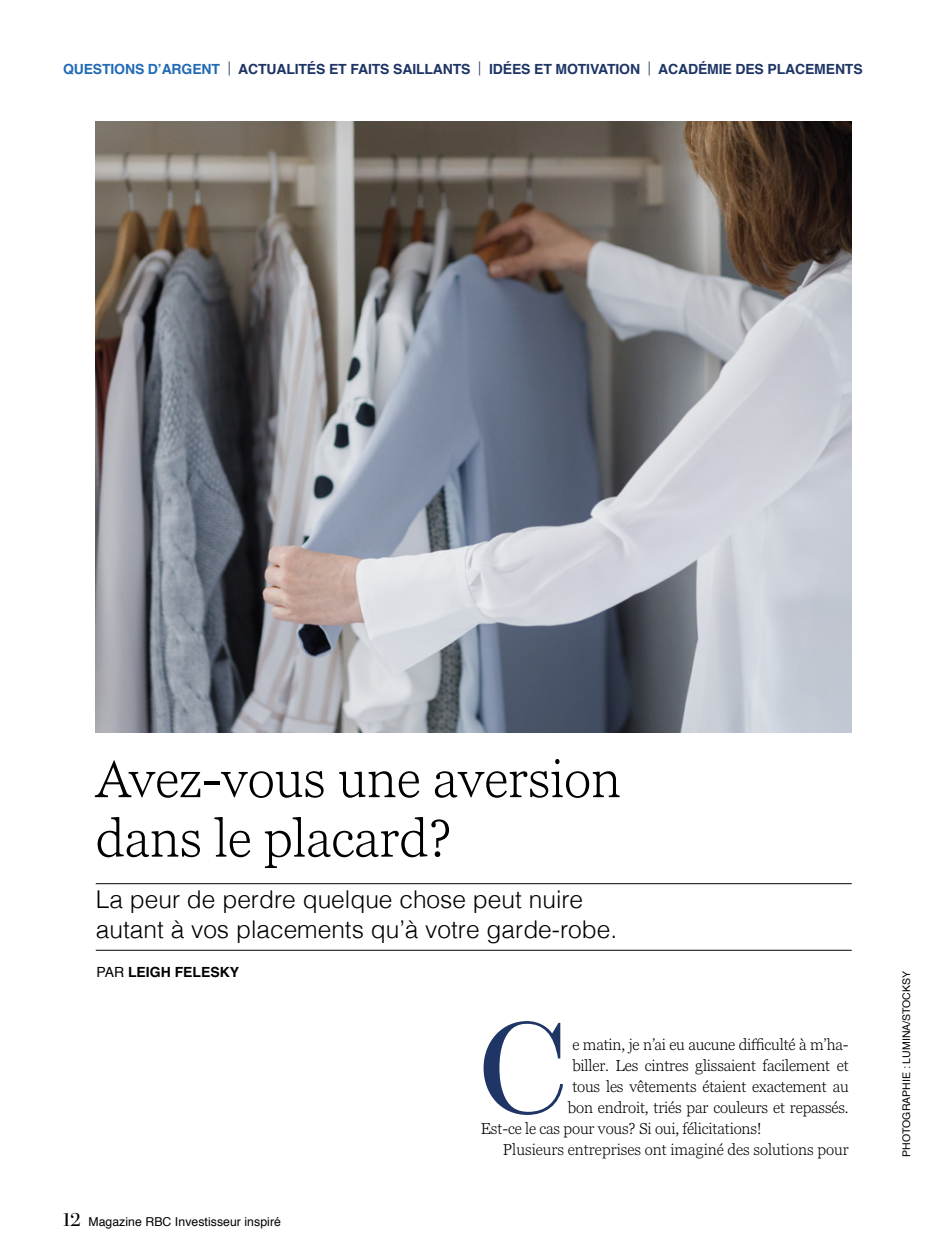
<style>
.page{position:relative;width:945px;height:1260px;background:#fff}
.page>*{position:absolute;margin:0;border:0;box-sizing:border-box;transform-origin:0 0}
.t1{font:130.38px "Brunel Deck";color:#1e3565}
.t2{font:300 52.5px/59.5px "Georgia Pro";color:#000}
.t3{font:300 24.5px/29.8px "Helvetica";color:#000}
.t4{font:300 15.75px "Georgia Pro";letter-spacing:-.01em;color:#000}
.t5{font:700 14px "Helvetica";letter-spacing:-.01em;color:#1e3565}
.t6{font:700 14px "Helvetica";color:#000}
.t7{font:12.25px "Helvetica";letter-spacing:.005em;color:#000}
.t8{font:10.5px "Helvetica";color:#000}
.s1{color:#226bb5}
.s2{font-weight:300}
.s3{font-weight:400}
.s4{font-family:"Brunel Deck";font-size:18.9px}
</style>
<div class="page">
<hr style="left:96px;top:950px;width:756px;height:1px;background:#000">
<hr style="left:96px;top:883px;width:756px;height:1px;background:#000">
<img style="left:96px;top:122px;width:756px;height:610px">
<p class="t5" style="left:63px;top:57px;width:801px"><span class="s1">QUESTIONS D’ARGENT</span> <span class="s2">|</span> ACTUALITÉS ET FAITS SAILLANTS <span class="s2">|</span> IDÉES ET MOTIVATION <span class="s2">|</span> ACADÉMIE DES PLACEMENTS</p>
<h2 class="t2" style="left:96px;top:751px;width:527px">Avez-vous une aversion dans le placard?</h2>
<h3 class="t3" style="left:96px;top:883px;width:523px">La peur de perdre quelque chose peut nuire autant à vos placements qu’à votre garde-robe.</h3>
<p class="t6" style="left:96px;top:961px;width:144px"><span class="s3">PAR</span> LEIGH FELESKY</p>
<p class="t8" style="left:898px;top:1157px;width:187px;rotate:-90deg">PHOTOGRAPHIE : LUMINA/STOCKSY</p>
<h1 class="t1" style="left:478px;top:994px;width:91px">C</h1>
<p class="t4" style="left:572px;top:1036px;width:278px">e matin, je n’ai eu aucune difficulté à m’ha-</p>
<p class="t4" style="left:572px;top:1057px;width:278px">biller. Les cintres glissaient facilement et</p>
<p class="t4" style="left:572px;top:1078px;width:278px">tous les vêtements étaient exactement au</p>
<p class="t4" style="left:568px;top:1099px;width:282px">bon endroit, triés par couleurs et repassés.</p>
<p class="t4" style="left:481px;top:1120px;width:282px">Est-ce le cas pour vous? Si oui, félicitations!</p>
<p class="t4" style="left:503px;top:1141px;width:347px">Plusieurs entreprises ont imaginé des solutions pour</p>
<p class="t7" style="left:63px;top:1212px;width:219px"><span class="s4">12</span> Magazine RBC Investisseur inspiré</p>
</div>
